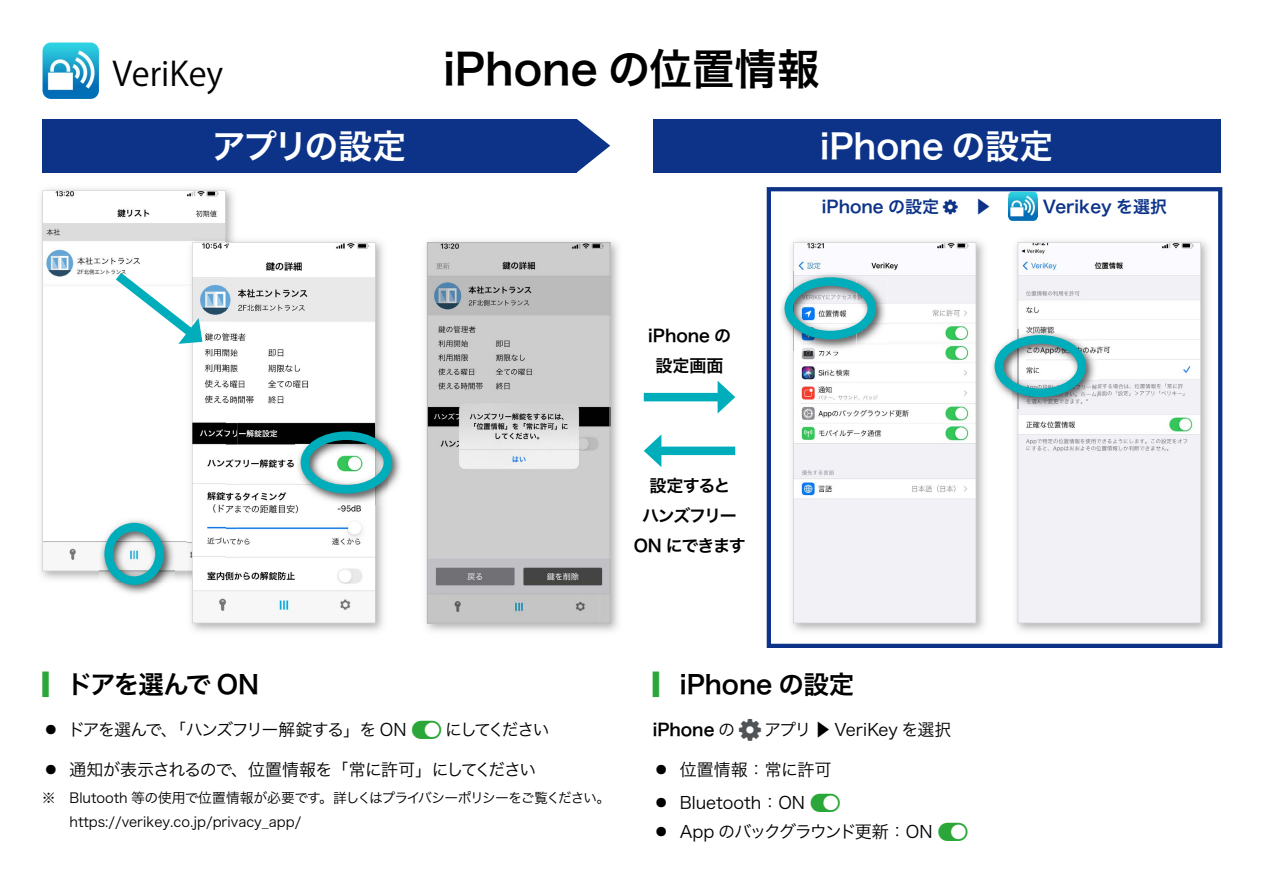
<style>
.page{position:relative;width:1263px;height:893px;background:#fff}
.page>*{position:absolute;margin:0;border:0;box-sizing:border-box;transform-origin:0 0}
.t1{font:42.45px "Hira Kaku Pro W6";color:#000}
.t2{font:34.05px "Hira Kaku Pro W6";color:#fff}
.t3{font:33.3px "Koz Go Pr 6 N";color:#040000}
.t4{font:25.5px "Hira Kaku Pro W6";color:#000}
.t5{font:25.5px "Hira Kaku Pro W6";letter-spacing:-.05em;color:#000}
.t6{font:16.95px "Hira Kaku Pro W3";letter-spacing:-.05em;color:#000}
.t7{font:16.95px "Hira Kaku Pro W6";color:#0c3388}
.t8{font:16.95px/33px "Hira Kaku Pro W3";color:#000}
.t9{font:16.95px "Hira Kaku Pro W3";letter-spacing:-.08em;color:#000}
.t10{font:16.95px/29.7px "Hira Kaku Pro W6";color:#000;text-align:center}
.t11{font:16.95px "Hira Kaku Pro W3";letter-spacing:-.07em;color:#000}
.t12{font:16.95px/29.7px "Hira Kaku Pro W6";letter-spacing:-.07em;color:#000;text-align:center}
.t13{font:16.95px "Hira Kaku Pro W3";letter-spacing:-.025em;color:#000}
.t14{font:16.95px "Hira Kaku Pro W3";letter-spacing:-.15em;color:#000}
.t15{font:13.8px/24.2px "Hira Kaku Pro W3";color:#000}
.s1{color:#2aa738}
.s2{font-family:"Hira Kaku Pro W3"}
</style>
<div class="page">
<img style="left:41px;top:188px;width:193px;height:391px">
<svg style="left:43px;top:190px;width:183px;height:381px"></svg>
<div style="left:653px;top:119px;width:567px;height:53px;background:#0c3388"></div>
<div style="left:43px;top:119px;width:534px;height:53px;background:#0c3388"></div>
<svg style="left:577px;top:119px;width:33px;height:53px"></svg>
<img style="left:99px;top:518px;width:76px;height:76px">
<img style="left:99px;top:571px;width:76px;height:1px">
<div style="left:104px;top:523px;width:60px;height:62px;border:9px solid #00aebb;border-radius:50%"></div>
<img style="left:191px;top:240px;width:192px;height:391px">
<img style="left:187px;top:237px;width:39px;height:334px">
<svg style="left:192px;top:242px;width:183px;height:381px"></svg>
<img style="left:426px;top:240px;width:192px;height:391px">
<img style="left:429px;top:244px;width:179px;height:377px">
<div style="left:427px;top:242px;width:183px;height:381px;border:1px solid #b5b6b6"></div>
<img style="left:295px;top:426px;width:106px;height:79px">
<img style="left:375px;top:426px;width:1px;height:79px">
<div style="left:301px;top:431px;width:91px;height:62px;border:9px solid #00aebb;border-radius:50%"></div>
<svg style="left:107px;top:264px;width:99px;height:83px"></svg>
<svg style="left:767px;top:187px;width:455px;height:461px"></svg>
<div style="left:654px;top:447px;width:81px;height:8px;background:#00aebb"></div>
<svg style="left:644px;top:435px;width:17px;height:32px"></svg>
<div style="left:644px;top:393px;width:80px;height:8px;background:#00aebb"></div>
<svg style="left:718px;top:381px;width:17px;height:32px"></svg>
<img style="left:1008px;top:192px;width:29px;height:6px">
<img style="left:1008px;top:198px;width:29px;height:18px">
<svg style="left:943px;top:199px;width:15px;height:15px"></svg>
<h3 class="t3" style="left:112px;top:55px;width:112px">VeriKey</h3>
<h1 class="t1" style="left:443px;top:31px;width:378px">iPhone の位置情報</h1>
<h2 class="t2" style="left:212px;top:115px;width:196px">アプリの設定</h2>
<h2 class="t2" style="left:820px;top:115px;width:234px">iPhone の設定</h2>
<p class="t7" style="left:822px;top:191px;width:347px">iPhone の設定 　▶　　　Verikey を選択</p>
<p class="t10" style="left:648px;top:320px;width:84px">iPhone の設定画面</p>
<p class="t12" style="left:634px;top:470px;width:114px">設定すると<br>ハンズフリー<br>ON にできます</p>
<h3 class="t5" style="left:43px;top:662px;width:218px"><span class="s1">▎</span>ドアを選んで ON</h3>
<p class="t9" style="left:43px;top:714px;width:366px">ㅡドアを選んで、「ハンズフリー解錠する」を ON</p>
<p class="t14" style="left:445px;top:714px;width:106px">にしてください</p>
<p class="t6" style="left:43px;top:755px;width:495px">ㅡ通知が表示されるので、位置情報を「常に許可」にしてください</p>
<p class="t15" style="left:70px;top:785px;width:542px;text-indent:-28px">※ Blutooth 等の使用で位置情報が必要です。詳しくはプライバシーポリシーをご覧ください。https://verikey.co.jp/privacy_app/</p>
<h3 class="t4" style="left:653px;top:662px;width:203px"><span class="s1">▎</span>iPhone の設定</h3>
<p class="t10" style="left:653px;top:714px;width:84px">iPhone <span class="s2">の</span></p>
<p class="t13" style="left:764px;top:714px;width:189px">アプリ ▶ VeriKey を選択</p>
<p class="t8" style="left:653px;top:752px;width:180px">ㅡ位置情報：常に許可ㅡ Bluetooth：ON</p>
<p class="t11" style="left:653px;top:816px;width:281px">ㅡ App のバックグラウンド更新：ON</p>
</div>
